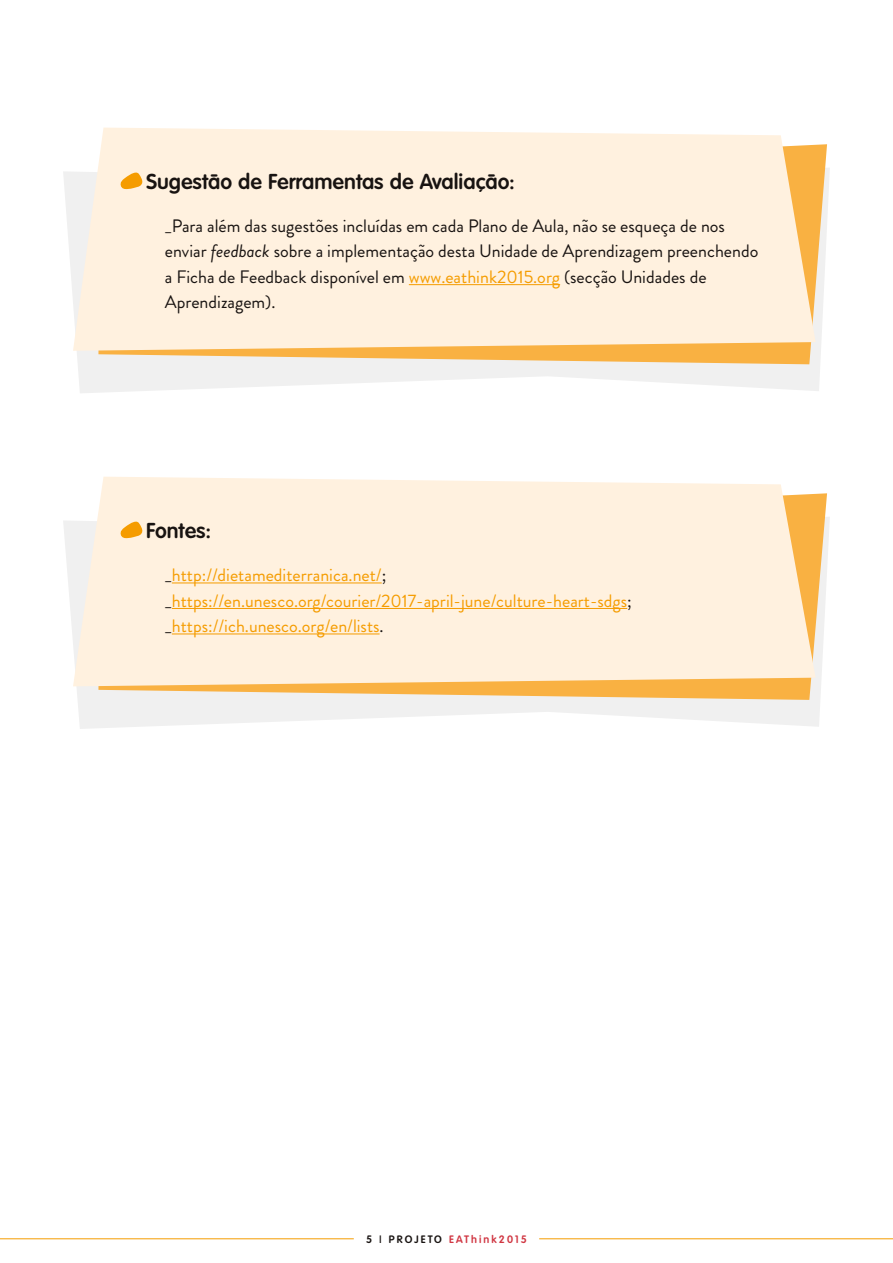
<style>
.page{position:relative;width:893px;height:1263px;background:#fff}
.page>*{position:absolute;margin:0;border:0;box-sizing:border-box;transform-origin:0 0}
.t1{font:600 21px "Volkswagen";color:#181311}
.t2{font:18px/25.5px "Brandon Grotesque";color:#181311}
.t3{font:18px/25.5px "Brandon Grotesque";color:#f59c00}
.t4{font:600 10.5px "Volkswagen";letter-spacing:.2em;color:#d03642}
.s1{font-style:italic}
.s2{color:#f59c00}
.s3{color:#181311}
</style>
<div class="page">
<hr style="left:539px;top:1238px;width:354px;height:1px;background:#f59c00">
<hr style="left:0;top:1238px;width:354px;height:1px;background:#f59c00">
<svg style="left:63px;top:517px;width:767px;height:212px;fill:#f0f0f0"></svg>
<svg style="left:63px;top:168px;width:767px;height:225px;fill:#f0f0f0"></svg>
<svg style="left:98px;top:493px;width:729px;height:207px;fill:#f9b142"></svg>
<svg style="left:98px;top:144px;width:729px;height:220px;fill:#f9b142"></svg>
<svg style="left:73px;top:477px;width:743px;height:209px;background:#feeed9"></svg>
<svg style="left:73px;top:128px;width:743px;height:223px;background:#feeed9"></svg>
<hr style="left:409px;top:284px;width:151px;height:1px;background:#f59c00">
<svg style="left:120px;top:521px;width:23px;height:17px"></svg>
<svg style="left:120px;top:172px;width:23px;height:17px"></svg>
<hr style="left:172px;top:582px;width:210px;height:1px;background:#f59c00">
<hr style="left:172px;top:608px;width:455px;height:1px;background:#f59c00">
<hr style="left:172px;top:633px;width:208px;height:1px;background:#f59c00">
<p class="t1" style="left:146px;top:169px;width:370px">Sugestão de Ferramentas de Avaliação:</p>
<p class="t2" style="left:165px;top:213px;width:595px">_Para além das sugestões incluídas em cada Plano de Aula, não se esqueça de nos enviar <span class="s1">feedback</span> sobre a implementação desta Unidade de Aprendizagem preenchendo a Ficha de Feedback disponível em <span class="s2">www.eathink2015.org</span> (secção Unidades de Aprendizagem).</p>
<p class="t1" style="left:146px;top:518px;width:66px">Fontes:</p>
<p class="t3" style="left:165px;top:562px;width:469px"><span class="s3">_</span>http://dietamediterranica.net/<span class="s3">; _</span>https://en.unesco.org/courier/2017-april-june/culture-heart-sdgs<span class="s3">; _</span>https://ich.unesco.org/en/lists<span class="s3">.</span></p>
<p class="t4" style="left:366px;top:1232px;width:162px"><span class="s3">5 | PROJETO</span> EAThink2015</p>
</div>
